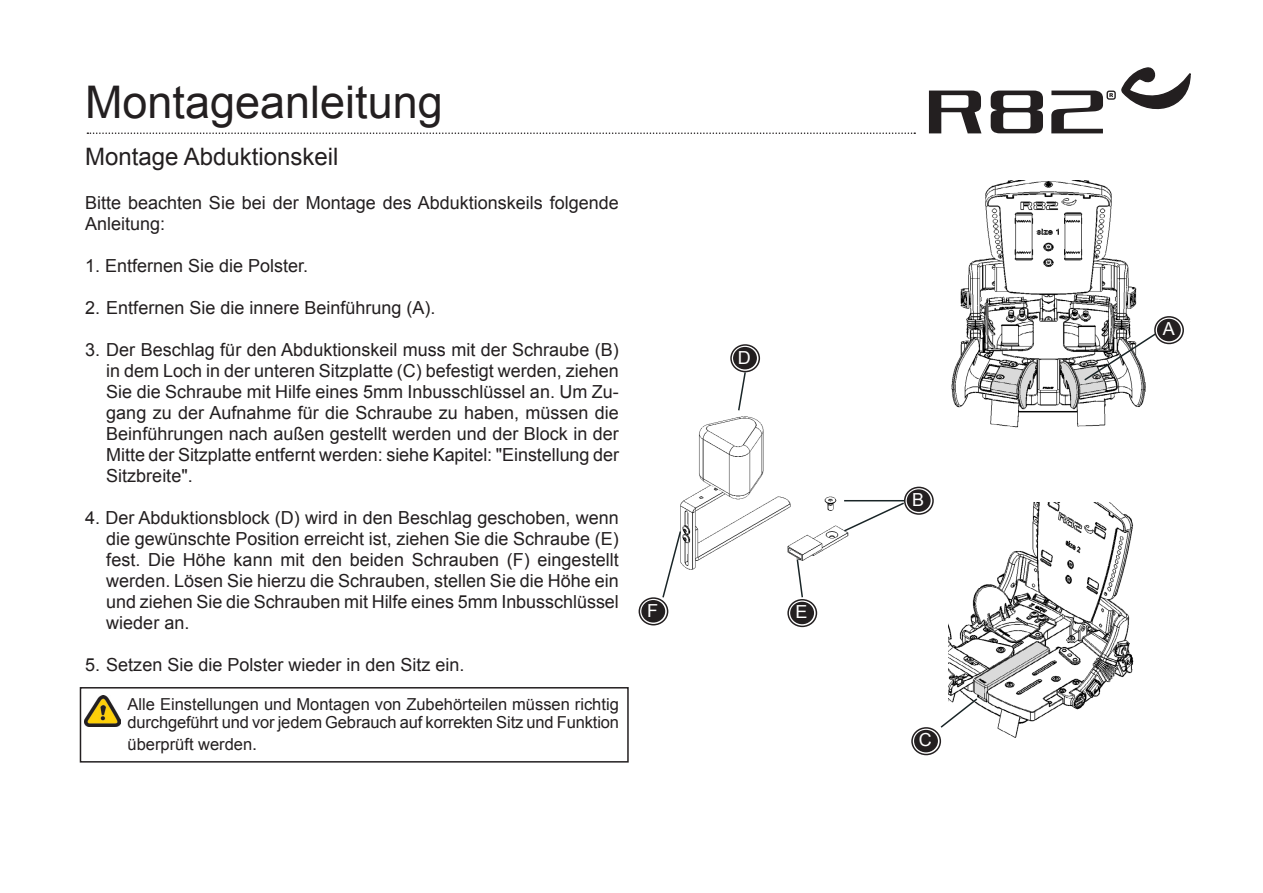
<style>
.page{position:relative;width:1263px;height:893px;background:#fff}
.page>*{position:absolute;margin:0;border:0;box-sizing:border-box;transform-origin:0 0}
.t1{font:45px "Arial";color:#231f20}
.t2{font:24px "Arial";color:#231f20}
.Brødtekst_-_indrykke{font:18px/21px "Arial";color:#231f20;text-align:justify}
.Brødtekst{font:18px/21px "Arial";color:#231f20}
.t3{font:18px "Arial";color:#fff}
.Advarselstekst{font:16.5px/18px "Arial";color:#231f20}
.s1{font-size:18px}
</style>
<div class="page">
<div style="left:80px;top:687px;width:549px;height:76px;border:2px solid #231f20"></div>
<img style="left:85px;top:695px;width:35px;height:32px">
<svg style="left:929px;top:91px;width:52px;height:42px"></svg>
<svg style="left:991px;top:91px;width:52px;height:42px"></svg>
<svg style="left:1051px;top:67px;width:139px;height:66px"></svg>
<svg style="left:87px;top:132px;width:828px;height:2px"></svg>
<img style="left:680px;top:416px;width:169px;height:154px">
<img style="left:951px;top:180px;width:194px;height:248px">
<svg style="left:905px;top:487px;width:28px;height:27px"></svg>
<div style="left:904px;top:487px;width:30px;height:28px;border:2px solid #231f20;border-radius:50%"></div>
<div style="left:907px;top:490px;width:23px;height:21px;background:#231f20;border-radius:50%"></div>
<div style="left:907px;top:489px;width:24px;height:23px;border:2px solid #231f20;border-radius:50%"></div>
<svg style="left:1083px;top:325px;width:82px;height:57px"></svg>
<svg style="left:1155px;top:317px;width:28px;height:26px"></svg>
<div style="left:1154px;top:316px;width:30px;height:28px;border:2px solid #231f20;border-radius:50%"></div>
<div style="left:1158px;top:320px;width:22px;height:21px;background:#231f20;border-radius:50%"></div>
<div style="left:1157px;top:319px;width:24px;height:22px;border:2px solid #231f20;border-radius:50%"></div>
<svg style="left:842px;top:501px;width:64px;height:32px"></svg>
<img style="left:948px;top:502px;width:186px;height:236px">
<svg style="left:912px;top:728px;width:28px;height:26px"></svg>
<div style="left:911px;top:727px;width:30px;height:28px;border:2px solid #231f20;border-radius:50%"></div>
<div style="left:915px;top:731px;width:22px;height:21px;background:#231f20;border-radius:50%"></div>
<div style="left:914px;top:730px;width:24px;height:22px;border:2px solid #231f20;border-radius:50%"></div>
<svg style="left:940px;top:697px;width:39px;height:32px"></svg>
<hr style="left:844px;top:500px;width:60px;height:1px;background:#192527">
<svg style="left:731px;top:345px;width:28px;height:27px"></svg>
<div style="left:730px;top:344px;width:30px;height:28px;border:2px solid #231f20;border-radius:50%"></div>
<div style="left:734px;top:348px;width:22px;height:21px;background:#231f20;border-radius:50%"></div>
<div style="left:733px;top:347px;width:24px;height:22px;border:2px solid #231f20;border-radius:50%"></div>
<svg style="left:788px;top:600px;width:28px;height:26px"></svg>
<div style="left:787px;top:599px;width:30px;height:28px;border:2px solid #231f20;border-radius:50%"></div>
<div style="left:791px;top:602px;width:22px;height:21px;background:#231f20;border-radius:50%"></div>
<div style="left:790px;top:602px;width:24px;height:22px;border:2px solid #231f20;border-radius:50%"></div>
<svg style="left:796px;top:558px;width:8px;height:40px"></svg>
<svg style="left:639px;top:598px;width:29px;height:27px"></svg>
<div style="left:639px;top:597px;width:29px;height:28px;border:2px solid #231f20;border-radius:50%"></div>
<div style="left:642px;top:601px;width:22px;height:21px;background:#231f20;border-radius:50%"></div>
<div style="left:641px;top:600px;width:24px;height:22px;border:2px solid #231f20;border-radius:50%"></div>
<svg style="left:738px;top:371px;width:9px;height:40px"></svg>
<svg style="left:662px;top:530px;width:20px;height:68px"></svg>
<p class="t1" style="left:85px;top:73px;width:359px">Montageanleitung</p>
<p class="t2" style="left:85px;top:140px;width:255px">Montage Abduktionskeil</p>
<p class="Brødtekst" style="left:85px;top:192px;width:535px">Bitte beachten Sie bei der Montage des Abduktionskeils folgende<br>Anleitung:</p>
<p class="Brødtekst_-_indrykke" style="left:85px;top:255px;width:225px">1. Entfernen Sie die Polster.</p>
<p class="Brødtekst_-_indrykke" style="left:85px;top:297px;width:352px">2. Entfernen Sie die innere Beinführung (A).</p>
<p class="Brødtekst_-_indrykke" style="left:106px;top:339px;width:514px;text-indent:-21px">3. Der Beschlag für den Abduktionskeil muss mit der Schraube (B) in dem Loch in der unteren Sitzplatte (C) befestigt werden, ziehen Sie die Schraube mit Hilfe eines 5mm Inbusschlüssel an. Um Zu&shy;gang zu der Aufnahme für die Schraube zu haben, müssen die Beinführungen nach außen gestellt werden und der Block in der Mitte der Sitzplatte entfernt werden: siehe Kapitel: "Einstellung der Sitzbreite".</p>
<p class="Brødtekst_-_indrykke" style="left:106px;top:507px;width:514px;text-indent:-21px">4. Der Abduktionsblock (D) wird in den Beschlag geschoben, wenn die gewünschte Position erreicht ist, ziehen Sie die Schraube (E) fest. Die Höhe kann mit den beiden Schrauben (F) eingestellt werden. Lösen Sie hierzu die Schrauben, stellen Sie die Höhe ein und ziehen Sie die Schrauben mit Hilfe eines 5mm Inbusschlüssel wieder an.</p>
<p class="Brødtekst_-_indrykke" style="left:85px;top:654px;width:381px">5. Setzen Sie die Polster wieder in den Sitz ein.</p>
<p class="Advarselstekst" style="left:128px;top:696px;width:493px">Alle Einstellungen und Montagen von Zubehörteilen müssen richtig durchgeführt und vor jedem Gebrauch auf korrekten Sitz und Funktion</p>
<p class="Advarselstekst" style="left:128px;top:735px;width:131px">überprüft werden<span class="s1">.</span></p>
<p class="t3" style="left:738px;top:345px;width:14px">D</p>
<p class="t3" style="left:647px;top:598px;width:12px">F</p>
<p class="t3" style="left:795px;top:600px;width:14px">E</p>
<p class="t3" style="left:912px;top:488px;width:14px">B</p>
<p class="t3" style="left:919px;top:728px;width:14px">C</p>
<p class="t3" style="left:1163px;top:317px;width:14px">A</p>
</div>
